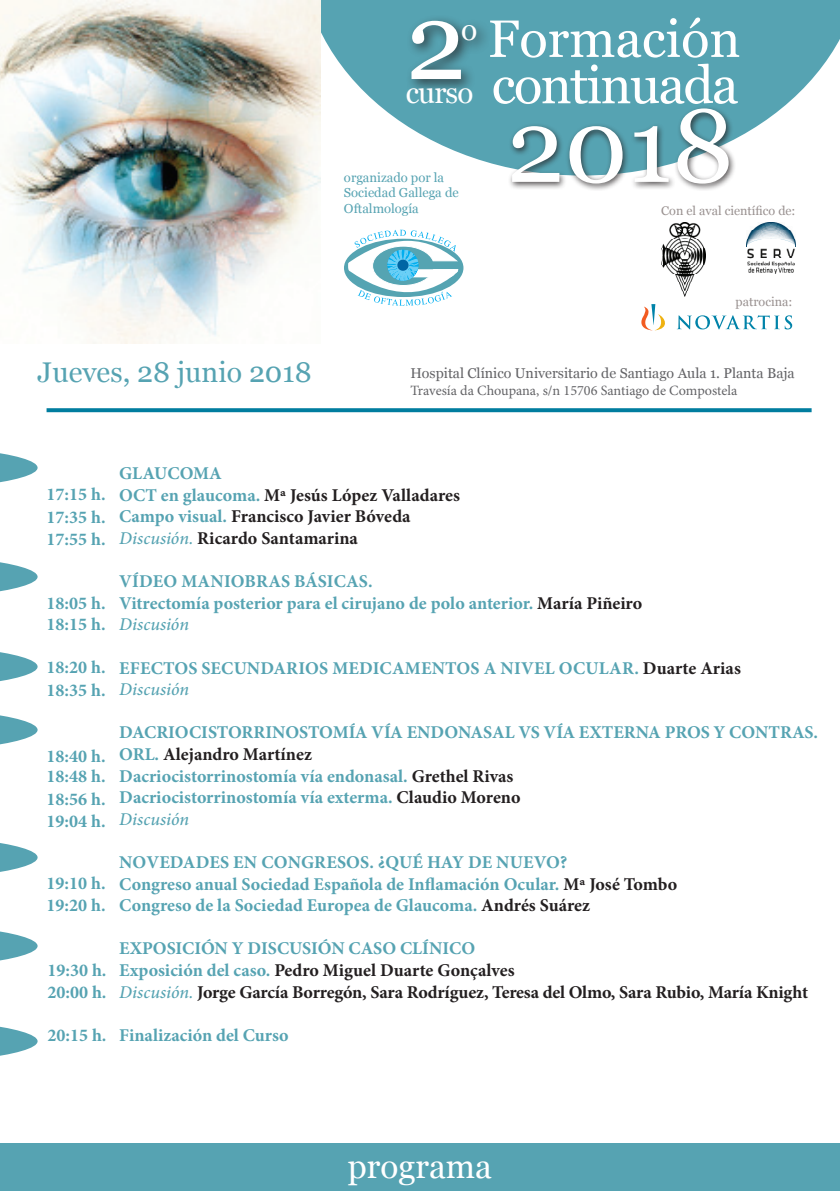
<style>
.page{position:relative;width:840px;height:1191px;background:#fff}
.page>*{position:absolute;margin:0;border:0;box-sizing:border-box;transform-origin:0 0}
.t1{font:107.8px "Georgia";color:#fff}
.t2{font:103.2px "Georgia";color:#fff}
.t3{font:52.4px "Georgia";letter-spacing:-.03em;color:#fff}
.t4{font:52.4px "Georgia";color:#fff}
.t5{font:33.2px "Georgia";color:#fff}
.t6{font:30px "Georgia";color:#fff}
.t7{font:28.4px "Georgia";color:#56a3b2}
.t8{font:700 18px/21.6px "Minion Pro";color:#56a3b2}
.t9{font:700 18px/21.6px "Minion Pro";letter-spacing:-.005em;color:#231f20}
.t10{font:italic 500 18px "Minion Pro";color:#56a3b2}
.t11{font:14.2px "Georgia";color:#636366}
.t12{font:14.2px "Minion Pro";color:#636366}
.t13{font:13px/15.6px "Georgia";color:#56a3b2}
.t14{font:12.6px "Georgia";color:#999190}
.s1{font-size:29.6px}
.s2{color:#56a3b2}
.s3{font-weight:500;font-style:italic;color:#56a3b2}
.s4{color:#231f20}
.s5{font-weight:500;font-style:italic}
</style>
<div class="page">
<svg style="left:0;top:453px;width:38px;height:30px"></svg>
<svg style="left:0;top:562px;width:38px;height:30px"></svg>
<svg style="left:0;top:652px;width:38px;height:29px"></svg>
<svg style="left:0;top:715px;width:38px;height:30px"></svg>
<svg style="left:0;top:843px;width:38px;height:29px"></svg>
<svg style="left:0;top:931px;width:38px;height:30px"></svg>
<svg style="left:0;top:1026px;width:38px;height:30px"></svg>
<svg style="left:320px;top:0;width:519px;height:168px;fill:#56a3b2"></svg>
<img style="left:0;top:0;width:320px;height:344px">
<div style="left:404px;top:14px;width:71px;height:80px;background:#231f20;opacity:.75"></div>
<div style="left:507px;top:105px;width:229px;height:86px;background:#231f20;opacity:.75"></div>
<div style="left:0;top:1143px;width:839px;height:48px;background:#56a3b2"></div>
<div style="left:455px;top:19px;width:36px;height:36px;background:#231f20;opacity:.75"></div>
<div style="left:344px;top:239px;width:119px;height:58px;background:#55a4b2;border-radius:50%"></div>
<svg style="left:348px;top:230px;width:109px;height:76px"></svg>
<div style="left:397px;top:260px;width:11px;height:11px;background:#0065a4;border-radius:50%"></div>
<svg style="left:47px;top:408px;width:764px;height:4px;fill:#007d9f"></svg>
<svg style="left:677px;top:315px;width:114px;height:14px"></svg>
<svg style="left:641px;top:304px;width:24px;height:26px"></svg>
<img style="left:746px;top:222px;width:49px;height:51px">
<img style="left:661px;top:222px;width:44px;height:75px">
<h3 class="t4" style="left:487px;top:1px;width:254px">Formación</h3>
<h1 class="t1" style="left:405px;top:-37px;width:62px">2</h1>
<h3 class="t6" style="left:460px;top:8px;width:18px">o</h3>
<h3 class="t3" style="left:405px;top:47px;width:334px"><span class="s1">curso</span> continuada</h3>
<p class="t13" style="left:344px;top:169px;width:116px">organizado por la<br>Sociedad Gallega de<br>Oftalmología</p>
<h2 class="t2" style="left:506px;top:71px;width:229px">2018</h2>
<p class="t14" style="left:661px;top:201px;width:136px">Con el aval científico de:</p>
<p class="t14" style="left:735px;top:293px;width:58px">patrocina:</p>
<h3 class="t7" style="left:38px;top:351px;width:275px">Jueves, 28 junio 2018</h3>
<p class="t11" style="left:410px;top:362px;width:385px">Hospital Clínico Universitario de Santiago Aula 1. Planta Baja</p>
<p class="t12" style="left:410px;top:380px;width:328px">Travesía da Choupana, s/n 15706 Santiago de Compostela</p>
<p class="t8" style="left:47px;top:482px;width:60px;line-height:23px">17:15 h.<br>17:35 h.</p>
<p class="t8" style="left:47px;top:528px;width:60px">17:55 h.</p>
<p class="t8" style="left:47px;top:592px;width:60px">18:05 h.<br>18:15 h.</p>
<p class="t8" style="left:47px;top:656px;width:60px">18:20 h.</p>
<p class="t8" style="left:47px;top:679px;width:60px">18:35 h.</p>
<p class="t8" style="left:47px;top:745px;width:60px">18:40 h.</p>
<p class="t8" style="left:47px;top:765px;width:60px;line-height:22.4px;text-align:justify">18:48 h.<br>18:56 h.<br>19:04 h.</p>
<p class="t8" style="left:47px;top:872px;width:60px;line-height:22.2px">19:10 h.<br>19:20 h.</p>
<p class="t8" style="left:47px;top:959px;width:60px">19:30 h.<br>20:00 h.</p>
<p class="t8" style="left:47px;top:1024px;width:60px">20:15 h.</p>
<p class="t9" style="left:119px;top:462px;width:342px"><span class="s2">GLAUCOMA<br>OCT en glaucoma.</span> Mª Jesús López Valladares<br><span class="s2">Campo visual.</span> Francisco Javier Bóveda<br><span class="s3">Discusión.</span> Ricardo Santamarina</p>
<p class="t8" style="left:119px;top:570px;width:125px">Vídeo maniobras</p>
<p class="t8" style="left:294px;top:570px;width:52px">básicas</p>
<p class="t8" style="left:119px;top:570px;width:524px;text-indent:249px">.<br>Vitrectomía posterior para el cirujano de polo anterior. <span class="s4">María Piñeiro<br></span><span class="s5">Discusión</span></p>
<p class="t8" style="left:119px;top:657px;width:44px">Efectos</p>
<p class="t8" style="left:201px;top:657px;width:193px">secundarios medicam</p>
<p class="t8" style="left:421px;top:657px;width:37px">entos</p>
<p class="t8" style="left:483px;top:657px;width:89px">a nivel ocular</p>
<p class="t9" style="left:634px;top:657px;width:108px"><span class="s2">.</span> Duarte Arias</p>
<p class="t10" style="left:119px;top:677px;width:71px">Discusión</p>
<p class="t8" style="left:119px;top:721px;width:14px">Dacr</p>
<p class="t8" style="left:168px;top:721px;width:53px">iocistorr</p>
<p class="t8" style="left:265px;top:721px;width:34px">inostom</p>
<p class="t8" style="left:348px;top:721px;width:134px">ía vía endonasal</p>
<p class="t8" style="left:518px;top:721px;width:158px">vs vía externa pros</p>
<p class="t8" style="left:713px;top:721px;width:67px">y contras</p>
<p class="t8" style="left:813px;top:721px;width:6px">.</p>
<p class="t8" style="left:119px;top:743px;width:402px">ORL. <span class="s4">Alejandro Martínez<br></span>Dacriocistorrinostomía vía endonasal. <span class="s4">Grethel Rivas </span>Dacriocistorrinostomía vía exterma. <span class="s4">Claudio Moreno </span><span class="s5">Discusión</span></p>
<p class="t8" style="left:119px;top:851px;width:15px">Nov</p>
<p class="t8" style="left:119px;top:851px;width:559px;text-indent:40px">edades en Congresos . ¿Qué hay de nuevo ?<br>Congreso anual Sociedad Española de Inflamación Ocular. <span class="s4">Mª José Tombo<br></span>Congreso de la Sociedad Europea de Glaucoma. <span class="s4">Andrés Suárez</span></p>
<p class="t9" style="left:119px;top:937px;width:690px"><span class="s2">EXPOSICIÓN Y DISCUSIÓN CASO CLÍNICO<br>Exposición del caso.</span> Pedro Miguel Duarte Gonçalves<br><span class="s3">Discusión.</span> Jorge García Borregón, Sara Rodríguez, Teresa del Olmo, Sara Rubio, María Knight</p>
<p class="t8" style="left:119px;top:1024px;width:171px">Finalización del Curso</p>
<h3 class="t5" style="left:348px;top:1142px;width:145px">programa</h3>
</div>
